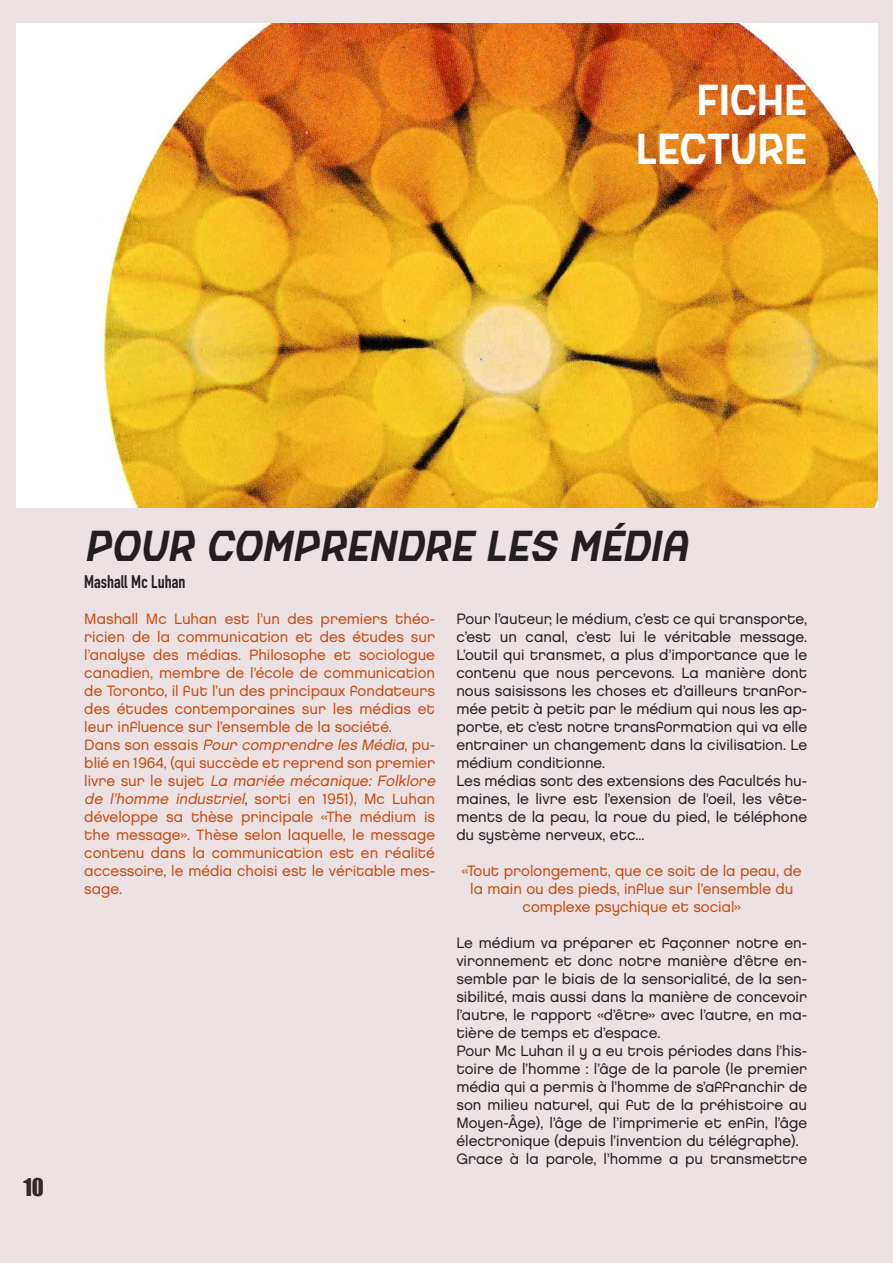
<style>
.page{position:relative;width:893px;height:1263px;background:#ede2e3}
.page>*{position:absolute;margin:0;border:0;box-sizing:border-box;transform-origin:0 0}
.t1{font:italic 40.5px "Kino";color:#231f20}
.t2{font:40.5px "Kino";color:#fff}
.t3{font:22.5px "Impact";color:#231f20}
.t4{font:700 18px "DIN Condensed";color:#231f20}
.t5{font:15px/18px "Chalet London Nineteen Eighty";color:#231f20;text-align:justify}
.t6{font:15px/18px "Chalet London Nineteen Eighty";color:#ca4910;text-align:justify}
.s1{font-style:italic}
.s2{font-size:13.5px;color:#231f20}
</style>
<div class="page">
<img style="left:16px;top:23px;width:862px;height:485px">
<p class="t2" style="left:696px;top:75px;width:112px">FICHE</p>
<p class="t2" style="left:636px;top:123px;width:173px">LECTURE</p>
<h2 class="t3" style="left:23px;top:1169px;width:22px">10</h2>
<p class="t1" style="left:84px;top:520px;width:614px">POUR COMPRENDRE LES MÉDIA</p>
<p class="t4" style="left:84px;top:569px;width:103px">Mashall Mc Luhan</p>
<p class="t6" style="left:84px;top:610px;width:352px">Mashall Mc Luhan est l’un des premiers théo&shy;ricien de la communication et des études sur l’analyse des médias. Philosophe et sociologue canadien, membre de l’école de communication de Toronto, il fut l’un des principaux fondateurs des études contemporaines sur les médias et leur influence sur l’ensemble de la société.</p>
<p class="t6" style="left:84px;top:736px;width:356px;text-align:left">D a n s s o n e s s a i s <span class="s1">Pour comprendre les Média</span>, p u - blié en 1964, (qui succède et reprend son premier l i v r e s u r l e s u j e t <span class="s1">La mariée mécanique: Folklore de l’homme industriel</span><span class="s2">,</span> so r t i e n 1 951 ) , M c Lu h a n développe sa thèse principale «The médium is the message». Thèse selon laquelle, le message contenu dans la communication est en réalité accessoire, le média choisi est le véritable mes&shy;sage.</p>
<p class="t5" style="left:456px;top:610px;width:352px">Pour l’auteur, le médium, c’est ce qui transporte, c’est un canal, c’est lui le véritable message.<br>L’outil qui transmet, a plus d’importance que le contenu que nous percevons. La manière dont nous saisissons les choses et d’ailleurs tranfor&shy;mée petit à petit par le médium qui nous les ap&shy;porte, et c’est notre transformation qui va elle entrainer un changement dans la civilisation. Le médium conditionne.</p>
<p class="t5" style="left:456px;top:772px;width:352px">Les médias sont des extensions des facultés hu&shy;maines, le livre est l’exension de l’oeil, les vête&shy;ments de la peau, la roue du pied, le téléphone du système nerveux, etc...</p>
<p class="t6" style="left:462px;top:862px;width:341px;text-align:center">«Tout prolongement, que ce soit de la peau, de la main ou des pieds, influe sur l’ensemble du complexe psychique et social»</p>
<p class="t5" style="left:456px;top:934px;width:352px">Le médium va préparer et façonner notre en&shy;vironnement et donc notre manière d’être en&shy;semble par le biais de la sensorialité, de la sen&shy;sibilité, mais aussi dans la manière de concevoir l’autre, le rapport «d’être» avec l’autre, en ma&shy;tière de temps et d’espace.</p>
<p class="t5" style="left:456px;top:1042px;width:352px">Pour Mc Luhan il y a eu trois périodes dans l’his&shy;toire de l’homme : l’âge de la parole (le premier média qui a permis à l’homme de s’affranchir de son milieu naturel, qui fut de la préhistoire au Moyen-Âge), l’âge de l’imprimerie et enfin, l’âge électronique (depuis l’invention du télégraphe).</p>
<p class="t5" style="left:456px;top:1150px;width:352px">Grace à la parole, l’homme a pu transmettre</p>
</div>
